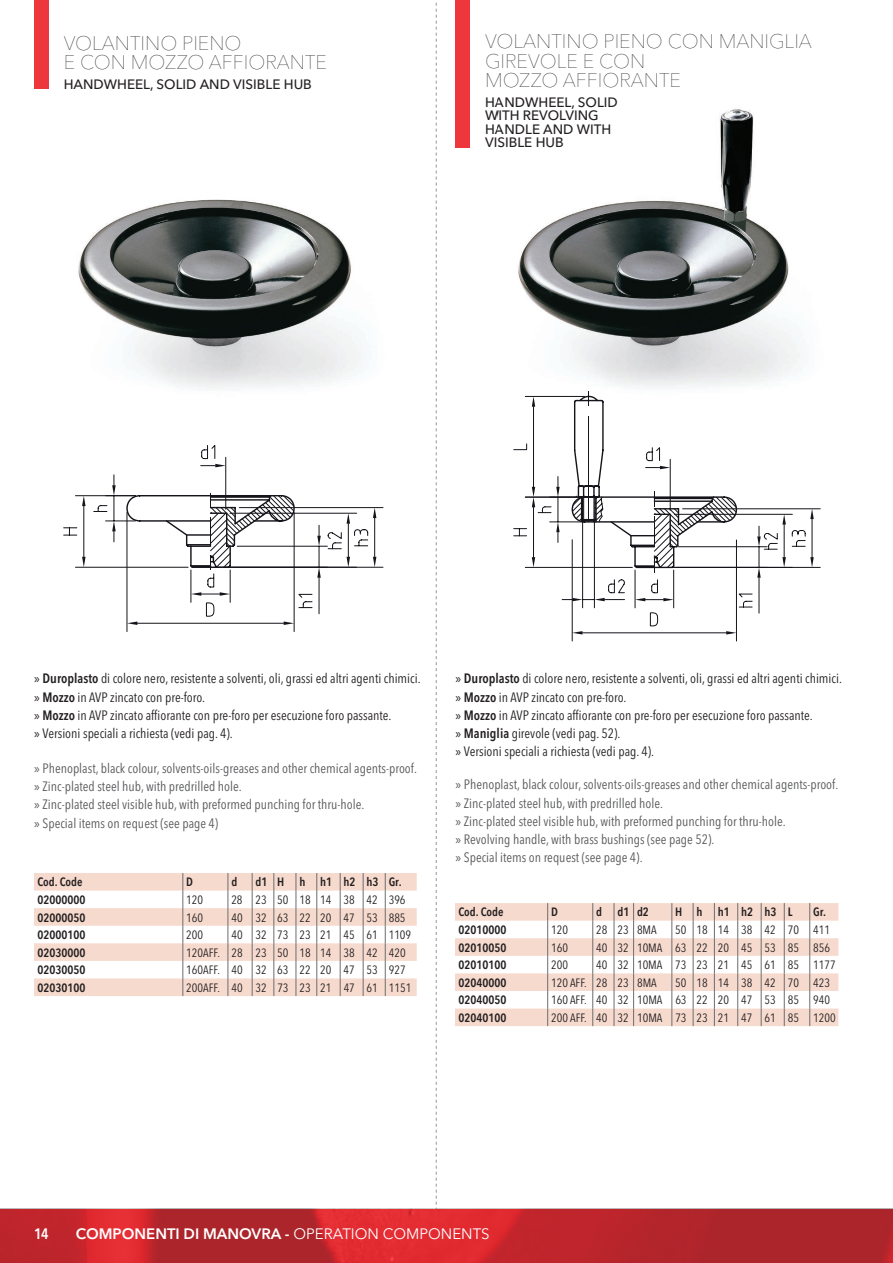
<style>
.page{position:relative;width:893px;height:1263px;background:#fff}
.page>*{position:absolute;margin:0;border:0;box-sizing:border-box;transform-origin:0 0}
.t1{font:200 19.5px/19.5px "Avenir Next LT Pro";color:#231f20}
.t2{font:600 15px "Avenir Next LT Pro";color:#fff}
.t3{font:600 condensed 15px "Avenir Next LT Pro";color:#fff}
.t4{font:condensed 13.5px/18.3px "Avenir Next LT Pro";color:#57585a}
.t5{font:condensed 13.5px/18.3px "Avenir Next LT Pro";color:#231f20}
.t6{font:500 13.5px/13.5px "Avenir Next LT Pro";color:#231f20}
.t7{font:condensed 12px "Avenir Next LT Pro";color:#231f20}
.t8{font:600 condensed 12px "Avenir Next LT Pro";color:#231f20}
.s1{font-family:"Myriad Pro";font-stretch:normal}
.s2{font-weight:600}
.s3{font-weight:400}
</style>
<div class="page">
<img style="left:78px;top:199px;width:284px;height:190px">
<svg style="left:34px;top:873px;width:383px;height:123px;fill:#f7dace"></svg>
<svg style="left:183px;top:873px;width:1px;height:123px"></svg>
<svg style="left:228px;top:873px;width:1px;height:123px"></svg>
<svg style="left:252px;top:873px;width:1px;height:123px"></svg>
<svg style="left:274px;top:873px;width:1px;height:123px"></svg>
<svg style="left:296px;top:873px;width:1px;height:123px"></svg>
<svg style="left:317px;top:873px;width:1px;height:123px"></svg>
<svg style="left:340px;top:873px;width:1px;height:123px"></svg>
<svg style="left:363px;top:873px;width:1px;height:123px"></svg>
<svg style="left:385px;top:873px;width:1px;height:123px"></svg>
<hr style="left:84px;top:506px;width:1px;height:51px;background:#15141a">
<hr style="left:75px;top:495px;width:61px;height:1px;background:#15141a">
<hr style="left:75px;top:567px;width:113px;height:1px;background:#15141a">
<svg style="left:82px;top:557px;width:4px;height:10px"></svg>
<svg style="left:82px;top:496px;width:4px;height:10px"></svg>
<svg style="left:64px;top:527px;width:13px;height:9px"></svg>
<hr style="left:106px;top:521px;width:30px;height:1px;background:#15141a">
<svg style="left:93px;top:475px;width:23px;height:67px"></svg>
<hr style="left:294px;top:512px;width:1px;height:120px;background:#15141a">
<hr style="left:127px;top:512px;width:1px;height:120px;background:#15141a">
<hr style="left:374px;top:518px;width:1px;height:39px;background:#15141a">
<hr style="left:224px;top:567px;width:159px;height:1px;background:#15141a">
<hr style="left:239px;top:507px;width:144px;height:1px;background:#15141a">
<svg style="left:373px;top:557px;width:3px;height:10px"></svg>
<hr style="left:348px;top:524px;width:1px;height:33px;background:#15141a">
<hr style="left:230px;top:513px;width:127px;height:1px;background:#15141a">
<svg style="left:347px;top:557px;width:3px;height:10px"></svg>
<svg style="left:327px;top:508px;width:49px;height:42px"></svg>
<hr style="left:237px;top:546px;width:90px;height:1px;background:#15141a">
<svg style="left:123px;top:493px;width:198px;height:132px"></svg>
<hr style="left:225px;top:457px;width:1px;height:52px;background:#15141a">
<svg style="left:201px;top:445px;width:25px;height:22px"></svg>
<svg style="left:436px;top:2px;width:1px;height:1207px"></svg>
<img style="left:518px;top:109px;width:282px;height:279px">
<svg style="left:455px;top:903px;width:383px;height:123px;fill:#f7dace"></svg>
<svg style="left:547px;top:903px;width:1px;height:123px"></svg>
<svg style="left:592px;top:903px;width:1px;height:123px"></svg>
<svg style="left:614px;top:903px;width:1px;height:123px"></svg>
<svg style="left:633px;top:903px;width:1px;height:123px"></svg>
<svg style="left:672px;top:903px;width:1px;height:123px"></svg>
<svg style="left:693px;top:903px;width:1px;height:123px"></svg>
<svg style="left:714px;top:903px;width:1px;height:123px"></svg>
<svg style="left:737px;top:903px;width:1px;height:123px"></svg>
<svg style="left:761px;top:903px;width:1px;height:123px"></svg>
<svg style="left:784px;top:903px;width:1px;height:123px"></svg>
<svg style="left:809px;top:903px;width:1px;height:123px"></svg>
<hr style="left:671px;top:567px;width:149px;height:1px;background:#15141a">
<hr style="left:683px;top:508px;width:137px;height:1px;background:#15141a">
<svg style="left:513px;top:391px;width:301px;height:250px"></svg>
<img style="left:0;top:1209px;width:893px;height:54px">
<div style="left:34px;top:0;width:15px;height:89px;background:#ee363d"></div>
<div style="left:455px;top:0;width:15px;height:147px;background:#ee363d"></div>
<h1 class="t1" style="left:64px;top:33px;width:265px">VOLANTINO PIENO<br>E CON MOZZO AFFIORANTE</h1>
<p class="t6" style="left:64px;top:77px;width:250px">HANDWHEEL, SOLID AND VISIBLE HUB</p>
<h1 class="t1" style="left:485px;top:32px;width:328px">VOLANTINO PIENO CON MANIGLIA<br>GIREVOLE E CON<br>MOZZO AFFIORANTE</h1>
<p class="t6" style="left:485px;top:95px;width:134px">HANDWHEEL, SOLID<br>WITH REVOLVING<br>HANDLE AND WITH<br>VISIBLE HUB</p>
<p class="t5" style="left:34px;top:669px;width:388px"><span class="s1">»</span> <span class="s2">Duroplasto</span> di colore nero, resistente a solventi, oli, grassi ed altri agenti chimici. <span class="s1">»</span> <span class="s2">Mozzo</span> in AVP zincato con pre-foro.<br><span class="s1">»</span> <span class="s2">Mozzo</span> in AVP zincato affiorante con pre-foro per esecuzione foro passante.<br><span class="s1">»</span> Versioni speciali a richiesta (vedi pag. 4).</p>
<p class="t4" style="left:34px;top:759px;width:384px"><span class="s1">»</span> Phenoplast, black colour, solvents-oils-greases and other chemical agents-proof. <span class="s1">»</span> Zinc-plated steel hub, with predrilled hole.<br><span class="s1">»</span> Zinc-plated steel visible hub, with preformed punching for thru-hole.<br><span class="s1">»</span> Special items on request (see page 4)</p>
<p class="t8" style="left:37px;top:875px;width:47px">Cod. Code</p>
<p class="t8" style="left:186px;top:875px;width:8px">D</p>
<p class="t8" style="left:231px;top:875px;width:7px">d</p>
<p class="t8" style="left:256px;top:875px;width:148px">d1 H h h1 h2 h3 Gr.</p>
<p class="t8" style="left:37px;top:892px;width:49px">02000000</p>
<p class="t7" style="left:186px;top:892px;width:18px">120</p>
<p class="t7" style="left:231px;top:892px;width:176px">28 23 50 18 14 38 42 396</p>
<p class="t8" style="left:37px;top:910px;width:49px">02000050</p>
<p class="t7" style="left:186px;top:910px;width:18px">160</p>
<p class="t7" style="left:231px;top:910px;width:176px">40 32 63 22 20 47 53 885</p>
<p class="t8" style="left:37px;top:927px;width:49px">02000100</p>
<p class="t7" style="left:186px;top:928px;width:18px">200</p>
<p class="t7" style="left:231px;top:928px;width:181px">40 32 73 23 21 45 61 1109</p>
<p class="t8" style="left:37px;top:945px;width:49px">02030000</p>
<p class="t7" style="left:186px;top:945px;width:221px">120AFF. 28 23 50 18 14 38 42 420</p>
<p class="t8" style="left:37px;top:963px;width:49px">02030050</p>
<p class="t7" style="left:186px;top:963px;width:221px">160AFF. 40 32 63 22 20 47 53 927</p>
<p class="t8" style="left:37px;top:980px;width:49px">02030100</p>
<p class="t7" style="left:186px;top:980px;width:226px">200AFF. 40 32 73 23 21 47 61 1151</p>
<p class="t5" style="left:455px;top:669px;width:388px"><span class="s1">»</span> <span class="s2">Duroplasto</span> di colore nero, resistente a solventi, oli, grassi ed altri agenti chimici. <span class="s1">»</span> <span class="s2">Mozzo</span> in AVP zincato con pre-foro.<br><span class="s1">»</span> <span class="s2">Mozzo</span> in AVP zincato affiorante con pre-foro per esecuzione foro passante.<br><span class="s1">»</span> <span class="s2">Maniglia</span> girevole (vedi pag. 52).<br><span class="s1">»</span> Versioni speciali a richiesta (vedi pag. 4).</p>
<p class="t4" style="left:455px;top:775px;width:384px"><span class="s1">»</span> Phenoplast, black colour, solvents-oils-greases and other chemical agents-proof. <span class="s1">»</span> Zinc-plated steel hub, with predrilled hole.<br><span class="s1">»</span> Zinc-plated steel visible hub, with preformed punching for thru-hole.<br><span class="s1">»</span> Revolving handle, with brass bushings (see page 52).<br><span class="s1">»</span> Special items on request (see page 4).</p>
<p class="t8" style="left:458px;top:905px;width:47px">Cod. Code</p>
<p class="t8" style="left:551px;top:905px;width:8px">D</p>
<p class="t8" style="left:596px;top:905px;width:7px">d</p>
<p class="t8" style="left:617px;top:905px;width:33px">d1 d2</p>
<p class="t8" style="left:675px;top:905px;width:29px">H h</p>
<p class="t8" style="left:718px;top:905px;width:76px">h1 h2 h3 L</p>
<p class="t8" style="left:813px;top:905px;width:14px">Gr.</p>
<p class="t8" style="left:458px;top:922px;width:49px">02010000</p>
<p class="t7" style="left:551px;top:922px;width:18px">120</p>
<p class="t7" style="left:596px;top:922px;width:62px">28 23 8MA</p>
<p class="t7" style="left:675px;top:922px;width:156px">50 18 14 38 42 70 411</p>
<p class="t8" style="left:458px;top:940px;width:49px">02010050</p>
<p class="t7" style="left:551px;top:940px;width:18px">160</p>
<p class="t7" style="left:596px;top:940px;width:235px">40 32 10MA 63 22 20 45 53 85 856</p>
<p class="t8" style="left:458px;top:958px;width:49px">02010100</p>
<p class="t7" style="left:551px;top:958px;width:18px">200</p>
<p class="t7" style="left:596px;top:958px;width:241px">40 32 10MA 73 23 21 45 61 85 1177</p>
<p class="t8" style="left:458px;top:975px;width:49px">02040000</p>
<p class="t7" style="left:551px;top:975px;width:107px">120 AFF. 28 23 8MA</p>
<p class="t7" style="left:675px;top:975px;width:156px">50 18 14 38 42 70 423</p>
<p class="t8" style="left:458px;top:993px;width:49px">02040050</p>
<p class="t7" style="left:551px;top:993px;width:280px">160 AFF. 40 32 10MA 63 22 20 47 53 85 940</p>
<p class="t8" style="left:458px;top:1010px;width:49px">02040100</p>
<p class="t7" style="left:551px;top:1010px;width:286px">200 AFF. 40 32 10MA 73 23 21 47 61 85 1200</p>
<p class="t3" style="left:34px;top:1225px;width:16px">14</p>
<p class="t2" style="left:76px;top:1225px;width:415px">COMPONENTI DI MANOVRA - <span class="s3">OPERATION COMPONENTS</span></p>
</div>
